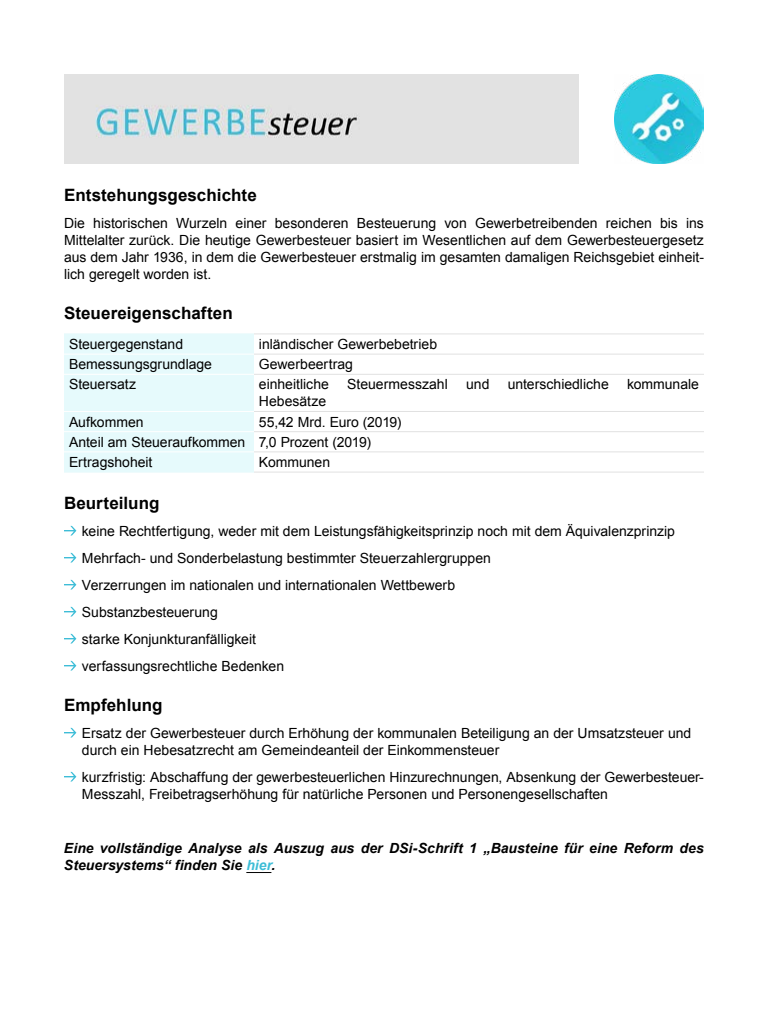
<style>
.page{position:relative;width:768px;height:1024px;background:#fff}
.page>*{position:absolute;margin:0;border:0;box-sizing:border-box;transform-origin:0 0}
.t1{font:700 17px "Arial";letter-spacing:.005em;color:#000}
.t2{font:14px/17px "Arial";color:#000}
.t3{font:italic 700 14px/17px "Arial";color:#000}
.s1{color:#3dbdd7}
</style>
<div class="page">
<svg style="left:246px;top:872px;width:25px;height:1px"></svg>
<div style="left:64px;top:334px;width:190px;height:138px;background:#e6fafc"></div>
<hr style="left:64px;top:472px;width:190px;height:1px;background:#e6fafc">
<hr style="left:64px;top:354px;width:190px;height:1px;background:#fff">
<hr style="left:64px;top:374px;width:190px;height:1px;background:#fff">
<hr style="left:64px;top:411px;width:190px;height:1px;background:#fff">
<hr style="left:64px;top:431px;width:190px;height:1px;background:#fff">
<hr style="left:64px;top:451px;width:190px;height:1px;background:#fff">
<hr style="left:64px;top:333px;width:190px;height:1px;background:#e6fafc">
<hr style="left:254px;top:333px;width:450px;height:1px;background:#e1e1e1">
<hr style="left:254px;top:354px;width:450px;height:1px;background:#e1e1e1">
<hr style="left:254px;top:374px;width:450px;height:1px;background:#e1e1e1">
<hr style="left:254px;top:411px;width:450px;height:1px;background:#e1e1e1">
<hr style="left:254px;top:431px;width:450px;height:1px;background:#e1e1e1">
<hr style="left:254px;top:451px;width:450px;height:1px;background:#e1e1e1">
<hr style="left:254px;top:472px;width:450px;height:1px;background:#e1e1e1">
<svg style="left:64px;top:526px;width:12px;height:10px"></svg>
<svg style="left:64px;top:553px;width:12px;height:10px"></svg>
<svg style="left:64px;top:580px;width:12px;height:10px"></svg>
<svg style="left:64px;top:607px;width:12px;height:10px"></svg>
<svg style="left:64px;top:634px;width:12px;height:10px"></svg>
<svg style="left:64px;top:661px;width:12px;height:10px"></svg>
<svg style="left:64px;top:728px;width:12px;height:10px"></svg>
<svg style="left:64px;top:772px;width:12px;height:10px"></svg>
<img style="left:614px;top:74px;width:90px;height:90px">
<img style="left:64px;top:74px;width:515px;height:90px">
<p class="t1" style="left:64px;top:184px;width:194px">Entstehungsgeschichte</p>
<p class="t2" style="left:64px;top:215px;width:641px;text-align:justify">Die historischen Wurzeln einer besonderen Besteuerung von Gewerbetreibenden reichen bis ins Mittelalter zurück. Die heutige Gewerbesteuer basiert im Wesentlichen auf dem Gewerbesteuergesetz aus dem Jahr 1936, in dem die Gewerbesteuer erstmalig im gesamten damaligen Reichsgebiet einheit&shy;lich geregelt worden ist.</p>
<p class="t1" style="left:64px;top:302px;width:170px">Steuereigenschaften</p>
<p class="t2" style="left:69px;top:336px;width:116px">Steuergegenstand</p>
<p class="t2" style="left:259px;top:336px;width:180px">inländischer Gewerbebetrieb</p>
<p class="t2" style="left:69px;top:356px;width:145px">Bemessungsgrundlage</p>
<p class="t2" style="left:259px;top:356px;width:95px">Gewerbeertrag</p>
<p class="t2" style="left:69px;top:376px;width:69px">Steuersatz</p>
<p class="t2" style="left:259px;top:376px;width:71px">einheitliche</p>
<p class="t2" style="left:347px;top:376px;width:102px">Steuermesszahl</p>
<p class="t2" style="left:466px;top:376px;width:25px">und</p>
<p class="t2" style="left:508px;top:376px;width:102px">unterschiedliche</p>
<p class="t2" style="left:627px;top:376px;width:73px">kommunale</p>
<p class="t2" style="left:259px;top:393px;width:69px">Hebesätze</p>
<p class="t2" style="left:69px;top:413px;width:76px">Aufkommen</p>
<p class="t2" style="left:69px;top:412px;width:334px;line-height:20.2px;text-indent:190px">55,42 Mrd. Euro (2019)<br>Anteil am Steueraufkommen 7,0 Prozent (2019)<br>Ertragshoheit</p>
<p class="t2" style="left:259px;top:454px;width:73px">Kommunen</p>
<p class="t1" style="left:64px;top:491px;width:97px">Beurteilung</p>
<p class="t2" style="left:82px;top:517px;width:594px;line-height:27px">keine Rechtfertigung, weder mit dem Leistungsfähigkeitsprinzip noch mit dem Äquivalenzprinzip Mehrfach- und Sonderbelastung bestimmter Steuerzahlergruppen<br>Verzerrungen im nationalen und internationalen Wettbewerb<br>Substanzbesteuerung<br>starke Konjunkturanfälligkeit<br>verfassungsrechtliche Bedenken</p>
<p class="t1" style="left:64px;top:693px;width:100px">Empfehlung</p>
<p class="t2" style="left:82px;top:724px;width:611px">Ersatz der Gewerbesteuer durch Erhöhung der kommunalen Beteiligung an der Umsatzsteuer und durch ein Hebesatzrecht am Gemeindeanteil der Einkommensteuer</p>
<p class="t2" style="left:82px;top:768px;width:623px">kurzfristig: Abschaffung der gewerbesteuerlichen Hinzurechnungen, Absenkung der Gewerbesteuer-<br>Messzahl, Freibetragserhöhung für natürliche Personen und Personengesellschaften</p>
<p class="t3" style="left:64px;top:840px;width:641px">Eine vollständige Analyse als Auszug aus der DSi-Schrift 1 „Bausteine für eine Reform des<br>Steuersystems“ finden Sie <span class="s1">hier</span>.</p>
</div>
